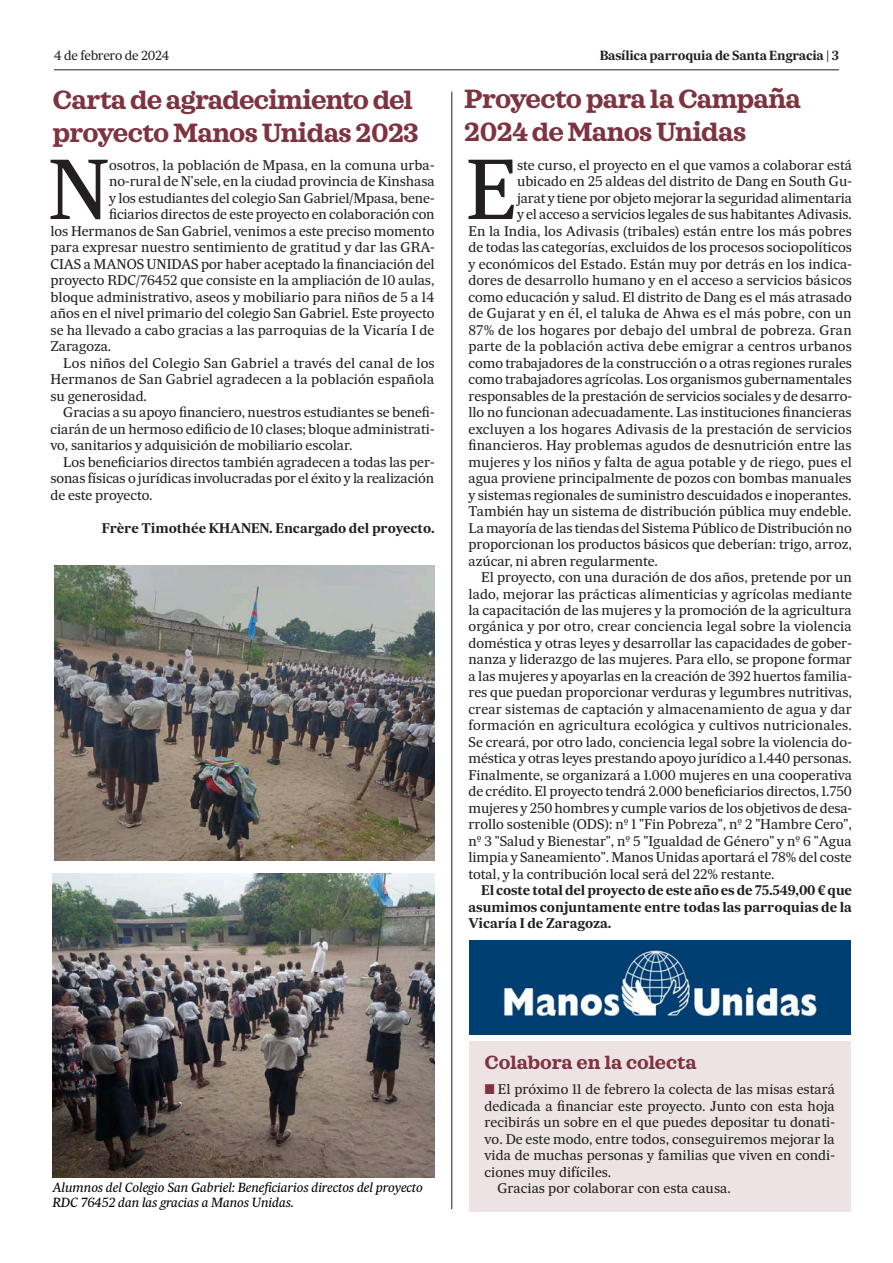
<style>
.page{position:relative;width:893px;height:1263px;background:#fff}
.page>*{position:absolute;margin:0;border:0;box-sizing:border-box;transform-origin:0 0}
.parrafo_comun{font:81.75px "Sueca Tx";color:#231f20}
.t1{font:700 27px/33px "Sagona";letter-spacing:-.025em;color:#7e3341}
.t2{font:700 19.5px "Sagona";color:#7e3341}
.parrafo_comun-2{font:13.5px/16.5px "Sueca Tx";letter-spacing:-.005em;color:#231f20;text-align:justify}
.parrafo_comun-3{font:700 13.5px/16.5px "Sueca Tx";letter-spacing:-.005em;color:#231f20;text-align:justify}
.parrafo_comun-4{font:13.5px "Sueca Tx";letter-spacing:.015em;color:#231f20}
.pie_de_foto{font:italic 12.75px/15px "Sueca Tx";letter-spacing:-.02em;color:#000}
.t3{font:700 12.75px "Sueca Tx";letter-spacing:-.02em;color:#231f20}
.t4{font:12.75px "Sueca Tx";letter-spacing:-.02em;color:#231f20}
.s1{font-weight:700;color:#7e3341}
</style>
<div class="page">
<hr style="left:54px;top:70px;width:785px;height:1px;background:#231f20">
<hr style="left:452px;top:92px;width:1px;height:1117px;background:#231f20">
<img style="left:54px;top:566px;width:380px;height:295px">
<img style="left:53px;top:873px;width:381px;height:304px">
<img style="left:469px;top:941px;width:382px;height:94px">
<div style="left:469px;top:1041px;width:382px;height:170px;background:#ede3e4"></div>
<p class="t4" style="left:54px;top:47px;width:117px">4 de febrero de 2024</p>
<p class="t3" style="left:600px;top:47px;width:241px">Basílica parroquia de Santa Engracia | 3</p>
<p class="t1" style="left:53px;top:83px;width:368px">Carta de agradecimiento del proyecto Manos Unidas 2023</p>
<p class="t1" style="left:464px;top:82px;width:338px">Proyecto para la Campaña<br>2024 de Manos Unidas</p>
<p class="parrafo_comun" style="left:48px;top:140px;width:63px">N</p>
<p class="parrafo_comun-2" style="left:109px;top:156px;width:327px">osotros, la población de Mpasa, en la comuna urba-</p>
<p class="parrafo_comun-2" style="left:109px;top:173px;width:327px">no-rural de N'sele, en la ciudad provincia de Kinshasa</p>
<p class="parrafo_comun-2" style="left:109px;top:189px;width:327px">y los estudiantes del colegio San Gabriel/Mpasa, bene-</p>
<p class="parrafo_comun-2" style="left:109px;top:206px;width:327px">ficiarios directos de este proyecto en colaboración con</p>
<p class="parrafo_comun-2" style="left:51px;top:222px;width:385px">los Hermanos de San Gabriel, venimos a este preciso momento</p>
<p class="parrafo_comun-2" style="left:51px;top:239px;width:385px">para expresar nuestro sentimiento de gratitud y dar las GRA-</p>
<p class="parrafo_comun-2" style="left:51px;top:255px;width:386px">CIAS a MANOS UNIDAS por haber aceptado la financiación del</p>
<p class="parrafo_comun-2" style="left:51px;top:272px;width:385px">proyecto RDC/76452 que consiste en la ampliación de 10 aulas,</p>
<p class="parrafo_comun-2" style="left:51px;top:288px;width:385px">bloque administrativo, aseos y mobiliario para niños de 5 a 14</p>
<p class="parrafo_comun-2" style="left:51px;top:305px;width:385px">años en el nivel primario del colegio San Gabriel. Este proyecto</p>
<p class="parrafo_comun-2" style="left:51px;top:321px;width:385px">se ha llevado a cabo gracias a las parroquias de la Vicaría I de</p>
<p class="parrafo_comun-2" style="left:51px;top:338px;width:62px">Zaragoza.</p>
<p class="parrafo_comun-2" style="left:51px;top:354px;width:386px;text-indent:13px">Los niños del Colegio San Gabriel a través del canal de los Hermanos de San Gabriel agradecen a la población española su generosidad.</p>
<p class="parrafo_comun-2" style="left:51px;top:404px;width:385px;text-indent:13px">Gracias a su apoyo financiero, nuestros estudiantes se benefi&shy;ciarán de un hermoso edificio de 10 clases; bloque administrati&shy;vo, sanitarios y adquisición de mobiliario escolar.</p>
<p class="parrafo_comun-2" style="left:51px;top:453px;width:385px;text-indent:13px">Los beneficiarios directos también agradecen a todas las per&shy;sonas físicas o jurídicas involucradas por el éxito y la realización de este proyecto.</p>
<p class="parrafo_comun-3" style="left:102px;top:520px;width:334px">Frère Timothée KHANEN. Encargado del proyecto.</p>
<p class="parrafo_comun" style="left:466px;top:140px;width:53px">E</p>
<p class="parrafo_comun-2" style="left:517px;top:156px;width:336px">ste curso, el proyecto en el que vamos a colaborar está</p>
<p class="parrafo_comun-2" style="left:517px;top:173px;width:336px">ubicado en 25 aldeas del distrito de Dang en South Gu-</p>
<p class="parrafo_comun-2" style="left:517px;top:189px;width:336px">jarat y tiene por objeto mejorar la seguridad alimentaria</p>
<p class="parrafo_comun-2" style="left:517px;top:206px;width:336px">y el acceso a servicios legales de sus habitantes Adivasis.</p>
<p class="parrafo_comun-2" style="left:468px;top:222px;width:385px">En la India, los Adivasis (tribales) están entre los más pobres</p>
<p class="parrafo_comun-2" style="left:468px;top:239px;width:385px">de todas las categorías, excluidos de los procesos sociopolíticos</p>
<p class="parrafo_comun-2" style="left:468px;top:255px;width:385px">y económicos del Estado. Están muy por detrás en los indica-</p>
<p class="parrafo_comun-2" style="left:468px;top:272px;width:385px">dores de desarrollo humano y en el acceso a servicios básicos</p>
<p class="parrafo_comun-2" style="left:468px;top:288px;width:385px">como educación y salud. El distrito de Dang es el más atrasado</p>
<p class="parrafo_comun-2" style="left:468px;top:305px;width:385px">de Gujarat y en él, el taluka de Ahwa es el más pobre, con un</p>
<p class="parrafo_comun-4" style="left:468px;top:321px;width:385px">87% de los hogares por debajo del umbral de pobreza. Gran</p>
<p class="parrafo_comun-2" style="left:468px;top:338px;width:385px">parte de la población activa debe emigrar a centros urbanos</p>
<p class="parrafo_comun-2" style="left:468px;top:354px;width:385px">como trabajadores de la construcción o a otras regiones rurales</p>
<p class="parrafo_comun-2" style="left:468px;top:371px;width:385px">como trabajadores agrícolas. Los organismos gubernamentales</p>
<p class="parrafo_comun-2" style="left:468px;top:387px;width:385px">responsables de la prestación de servicios sociales y de desarro-</p>
<p class="parrafo_comun-2" style="left:468px;top:404px;width:385px">llo no funcionan adecuadamente. Las instituciones financieras</p>
<p class="parrafo_comun-2" style="left:468px;top:420px;width:385px">excluyen a los hogares Adivasis de la prestación de servicios</p>
<p class="parrafo_comun-2" style="left:468px;top:437px;width:385px">financieros. Hay problemas agudos de desnutrición entre las</p>
<p class="parrafo_comun-2" style="left:468px;top:453px;width:385px">mujeres y los niños y falta de agua potable y de riego, pues el</p>
<p class="parrafo_comun-2" style="left:468px;top:470px;width:385px">agua proviene principalmente de pozos con bombas manuales</p>
<p class="parrafo_comun-2" style="left:468px;top:486px;width:385px">y sistemas regionales de suministro descuidados e inoperantes.</p>
<p class="parrafo_comun-2" style="left:468px;top:503px;width:385px">También hay un sistema de distribución pública muy endeble.</p>
<p class="parrafo_comun-2" style="left:468px;top:519px;width:385px">La mayoría de las tiendas del Sistema Público de Distribución no</p>
<p class="parrafo_comun-2" style="left:468px;top:536px;width:385px">proporcionan los productos básicos que deberían: trigo, arroz,</p>
<p class="parrafo_comun-2" style="left:468px;top:552px;width:191px">azúcar, ni abren regularmente.</p>
<p class="parrafo_comun-2" style="left:468px;top:569px;width:385px;text-indent:13px">El proyecto, con una duración de dos años, pretende por un lado, mejorar las prácticas alimenticias y agrícolas mediante la capacitación de las mujeres y la promoción de la agricultura orgánica y por otro, crear conciencia legal sobre la violencia doméstica y otras leyes y desarrollar las capacidades de gober&shy;nanza y liderazgo de las mujeres. Para ello, se propone formar a las mujeres y apoyarlas en la creación de 392 huertos familia&shy;res que puedan proporcionar verduras y legumbres nutritivas, crear sistemas de captación y almacenamiento de agua y dar formación en agricultura ecológica y cultivos nutricionales.<br>Se creará, por otro lado, conciencia legal sobre la violencia do&shy;méstica y otras leyes prestando apoyo jurídico a 1.440 personas.<br>Finalmente, se organizará a 1.000 mujeres en una cooperativa de crédito. El proyecto tendrá 2.000 beneficiarios directos, 1.750 mujeres y 250 hombres y cumple varios de los objetivos de desa&shy;rrollo sostenible (ODS): nº 1 "Fin Pobreza", nº 2 "Hambre Cero", nº 3 "Salud y Bienestar", nº 5 "Igualdad de Género" y nº 6 "Agua limpia y Saneamiento". Manos Unidas aportará el 78% del coste total, y la contribución local será del 22% restante.</p>
<p class="parrafo_comun-3" style="left:468px;top:882px;width:385px;text-indent:13px">El coste total del proyecto de este año es de 75.549,00 € que asumimos conjuntamente entre todas las parroquias de la Vicaría I de Zaragoza.</p>
<p class="pie_de_foto" style="left:52px;top:1180px;width:372px">Alumnos del Colegio San Gabriel: Beneficiarios directos del proyecto<br>RDC 76452 dan las gracias a Manos Unidas.</p>
<p class="t2" style="left:485px;top:1050px;width:214px">Colabora en la colecta</p>
<p class="parrafo_comun-2" style="left:485px;top:1081px;width:352px"><span class="s1">■</span> El próximo 11 de febrero la colecta de las misas estará dedicada a financiar este proyecto. Junto con esta hoja recibirás un sobre en el que puedes depositar tu donati&shy;vo. De este modo, entre todos, conseguiremos mejorar la vida de muchas personas y familias que viven en condi&shy;ciones muy difíciles.</p>
<p class="parrafo_comun-2" style="left:497px;top:1180px;width:235px">Gracias por colaborar con esta causa.</p>
</div>
